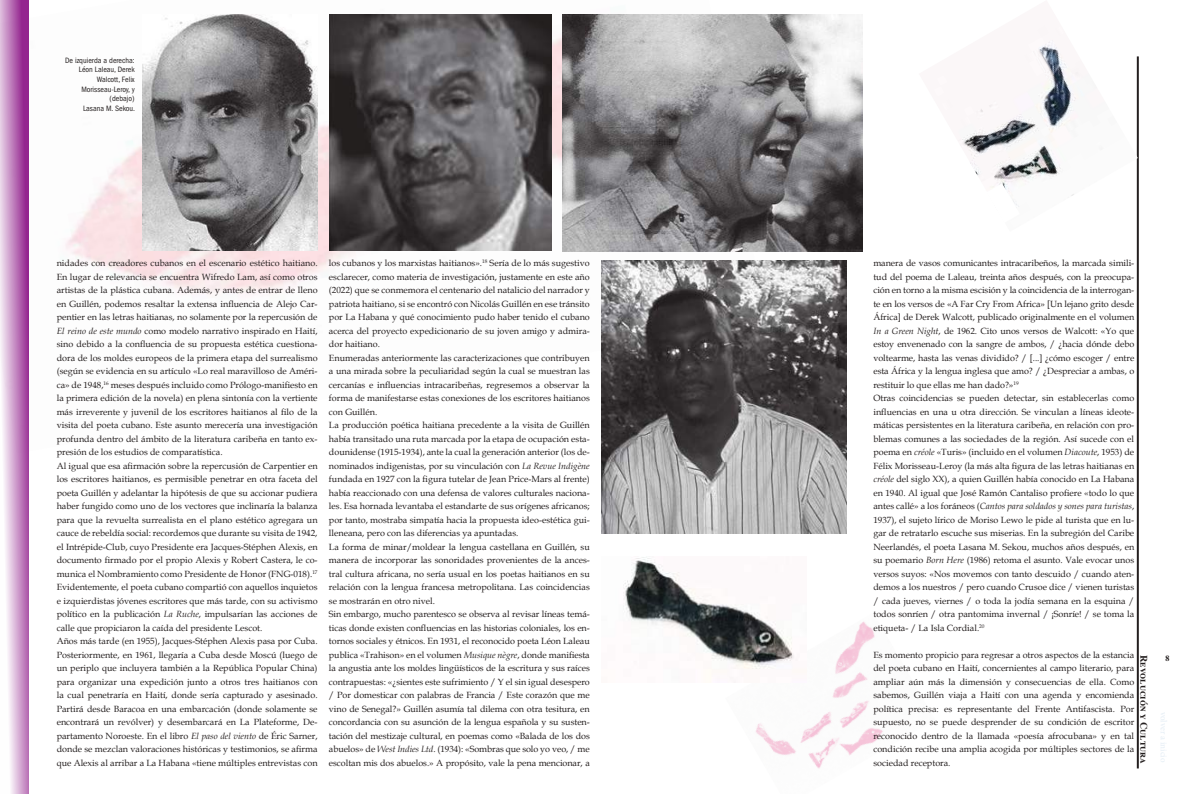
<style>
.page{position:relative;width:1191px;height:794px;background:#fff}
.page>*{position:absolute;margin:0;border:0;box-sizing:border-box;transform-origin:0 0}
.t1{font:10px "Times Bold SC";color:#241f1f}
.t2{font:9px/13.5px "Book Antiqua";color:#241f1f}
.t3{font:condensed 8px/9.6px "Franklin Gothic";color:#241f1f;text-align:right}
.t4{font:8px "Times Bold SC";color:#241f1f}
.s1{font-style:italic}
</style>
<div class="page">
<hr style="left:1136px;top:56px;width:2px;height:712px;background:#241f1f">
<img style="left:755px;top:621px;width:128px;height:148px">
<img style="left:65px;top:14px;width:700px;height:280px">
<svg style="left:0;top:0;width:29px;height:794px;background:#cb96c9"></svg>
<img style="left:623px;top:557px;width:183px;height:126px">
<img style="left:958px;top:40px;width:179px;height:192px">
<svg style="left:986px;top:183px;width:33px;height:40px"></svg>
<img style="left:142px;top:14px;width:175px;height:237px">
<img style="left:329px;top:14px;width:222px;height:236px">
<img style="left:562px;top:14px;width:300px;height:237px">
<img style="left:601px;top:260px;width:245px;height:274px">
<p class="t3" style="left:65px;top:55px;width:72px">De izquierda a derecha:<br>Léon Laleau, Derek<br>Walcott, Felix<br>Morisseau-Leroy, y (debajo)<br>Lasana M. Sekou.</p>
<p class="t2" style="left:57px;top:256px;width:262px">nidades con creadores cubanos en el escenario estético haitiano.<br>En lugar de relevancia se encuentra Wifredo Lam, así como otros artistas de la plástica cubana. Además, y antes de entrar de lleno en Guillén, podemos resaltar la extensa influencia de Alejo Car&shy;pentier en las letras haitianas, no solamente por la repercusión de <span class="s1">El reino de este mundo</span> como modelo narrativo inspirado en Haití, sino debido a la confluencia de su propuesta estética cuestiona&shy;dora de los moldes europeos de la primera etapa del surrealismo (según se evidencia en su artículo «Lo real maravilloso de Améri&shy;ca» de 1948,<sup>16</sup> meses después incluido como Prólogo-manifiesto en la primera edición de la novela) en plena sintonía con la vertiente más irreverente y juvenil de los escritores haitianos al filo de la visita del poeta cubano. Este asunto merecería una investigación profunda dentro del ámbito de la literatura caribeña en tanto ex&shy;presión de los estudios de comparatística.<br>Al igual que esa afirmación sobre la repercusión de Carpentier en los escritores haitianos, es permisible penetrar en otra faceta del poeta Guillén y adelantar la hipótesis de que su accionar pudiera haber fungido como uno de los vectores que inclinaría la balanza para que la revuelta surrealista en el plano estético agregara un cauce de rebeldía social: recordemos que durante su visita de 1942, el Intrépide-Club, cuyo Presidente era Jacques-Stéphen Alexis, en documento firmado por el propio Alexis y Robert Castera, le co&shy;munica el Nombramiento como Presidente de Honor (FNG-018).<sup>17<br></sup>Evidentemente, el poeta cubano compartió con aquellos inquietos e izquierdistas jóvenes escritores que más tarde, con su activismo político en la publicación <span class="s1">La Ruche</span>, impulsarían las acciones de calle que propiciaron la caída del presidente Lescot.<br>Años más tarde (en 1955), Jacques-Stéphen Alexis pasa por Cuba.<br>Posteriormente, en 1961, llegaría a Cuba desde Moscú (luego de un periplo que incluyera también a la República Popular China) para organizar una expedición junto a otros tres haitianos con la cual penetraría en Haití, donde sería capturado y asesinado.<br>Partirá desde Baracoa en una embarcación (donde solamente se encontrará un revólver) y desembarcará en La Plateforme, De&shy;partamento Noroeste. En el libro <span class="s1">El paso del viento</span> de Éric Sarner, donde se mezclan valoraciones históricas y testimonios, se afirma que Alexis al arribar a La Habana «tiene múltiples entrevistas con</p>
<p class="t2" style="left:329px;top:256px;width:262px">los cubanos y los marxistas haitianos».<sup>18</sup> Sería de lo más sugestivo esclarecer, como materia de investigación, justamente en este año (2022) que se conmemora el centenario del natalicio del narrador y patriota haitiano, si se encontró con Nicolás Guillén en ese tránsito por La Habana y qué conocimiento pudo haber tenido el cubano acerca del proyecto expedicionario de su joven amigo y admira&shy;dor haitiano.<br>Enumeradas anteriormente las caracterizaciones que contribuyen a una mirada sobre la peculiaridad según la cual se muestran las cercanías e influencias intracaribeñas, regresemos a observar la forma de manifestarse estas conexiones de los escritores haitianos con Guillén.<br>La producción poética haitiana precedente a la visita de Guillén había transitado una ruta marcada por la etapa de ocupación esta&shy;dounidense (1915-1934), ante la cual la generación anterior (los de&shy;nominados indigenistas, por su vinculación con <span class="s1">La Revue Indigène </span>fundada en 1927 con la figura tutelar de Jean Price-Mars al frente) había reaccionado con una defensa de valores culturales naciona&shy;les. Esa hornada levantaba el estandarte de sus orígenes africanos; por tanto, mostraba simpatía hacia la propuesta ideo-estética gui&shy;lleneana, pero con las diferencias ya apuntadas.<br>La forma de minar/moldear la lengua castellana en Guillén, su manera de incorporar las sonoridades provenientes de la ances&shy;tral cultura africana, no sería usual en los poetas haitianos en su relación con la lengua francesa metropolitana. Las coincidencias se mostrarán en otro nivel.<br>Sin embargo, mucho parentesco se observa al revisar líneas temá&shy;ticas donde existen confluencias en las historias coloniales, los en&shy;tornos sociales y étnicos. En 1931, el reconocido poeta Léon Laleau publica «Trahison» en el volumen <span class="s1">Musique nègre</span>, donde manifiesta la angustia ante los moldes lingüísticos de la escritura y sus raíces contrapuestas: «¿sientes este sufrimiento / Y el sin igual desespero / Por domesticar con palabras de Francia / Este corazón que me vino de Senegal?» Guillén asumía tal dilema con otra tesitura, en concordancia con su asunción de la lengua española y su susten&shy;tación del mestizaje cultural, en poemas como «Balada de los dos abuelos» de <span class="s1">West Indies Ltd</span>. (1934): «Sombras que solo yo veo, / me escoltan mis dos abuelos.» A propósito, vale la pena mencionar, a</p>
<p class="t2" style="left:873px;top:256px;width:262px">manera de vasos comunicantes intracaribeños, la marcada simili&shy;tud del poema de Laleau, treinta años después, con la preocupa&shy;ción en torno a la misma escisión y la coincidencia de la interrogan&shy;te en los versos de «A Far Cry From Africa» [Un lejano grito desde África] de Derek Walcott, publicado originalmente en el volumen <span class="s1">In a Green Night</span>, de 1962. Cito unos versos de Walcott: «Yo que estoy envenenado con la sangre de ambos, / ¿hacia dónde debo voltearme, hasta las venas dividido? / [...] ¿cómo escoger / entre esta África y la lengua inglesa que amo? / ¿Despreciar a ambas, o restituir lo que ellas me han dado?»<sup>19<br></sup>Otras coincidencias se pueden detectar, sin establecerlas como influencias en una u otra dirección. Se vinculan a líneas ideote&shy;máticas persistentes en la literatura caribeña, en relación con pro&shy;blemas comunes a las sociedades de la región. Así sucede con el poema en <span class="s1">créole</span> «Turis» (incluido en el volumen <span class="s1">Diacoute</span>, 1953) de Félix Morisseau-Leroy (la más alta figura de las letras haitianas en <span class="s1">créole</span> del siglo XX), a quien Guillén había conocido en La Habana en 1940. Al igual que José Ramón Cantaliso profiere «todo lo que antes callé» a los foráneos (<span class="s1">Cantos para soldados y sones para turistas</span>, 1937), el sujeto lírico de Moriso Lewo le pide al turista que en lu&shy;gar de retratarlo escuche sus miserias. En la subregión del Caribe Neerlandés, el poeta Lasana M. Sekou, muchos años después, en su poemario <span class="s1">Born Here</span> (1986) retoma el asunto. Vale evocar unos versos suyos: «Nos movemos con tanto descuido / cuando aten&shy;demos a los nuestros / pero cuando Crusoe dice / vienen turistas / cada jueves, viernes / o toda la jodía semana en la esquina / todos sonríen / otra pantomima invernal / ¡Sonríe! / se toma la etiqueta- / La Isla Cordial.<sup>20</sup></p>
<p class="t2" style="left:873px;top:647px;width:262px;text-align:justify">Es momento propicio para regresar a otros aspectos de la estancia del poeta cubano en Haití, concernientes al campo literario, para ampliar aún más la dimensión y consecuencias de ella. Como sabemos, Guillén viaja a Haití con una agenda y encomienda política precisa: es representante del Frente Antifascista. Por supuesto, no se puede desprender de su condición de escritor reconocido dentro de la llamada «poesía afrocubana» y en tal condición recibe una amplia acogida por múltiples sectores de la sociedad receptora.</p>
<p class="t1" style="left:1150px;top:655px;width:110px;rotate:90deg">Revolución y Cultura</p>
<p class="t4" style="left:1165px;top:654px;width:5px">8</p>
</div>
